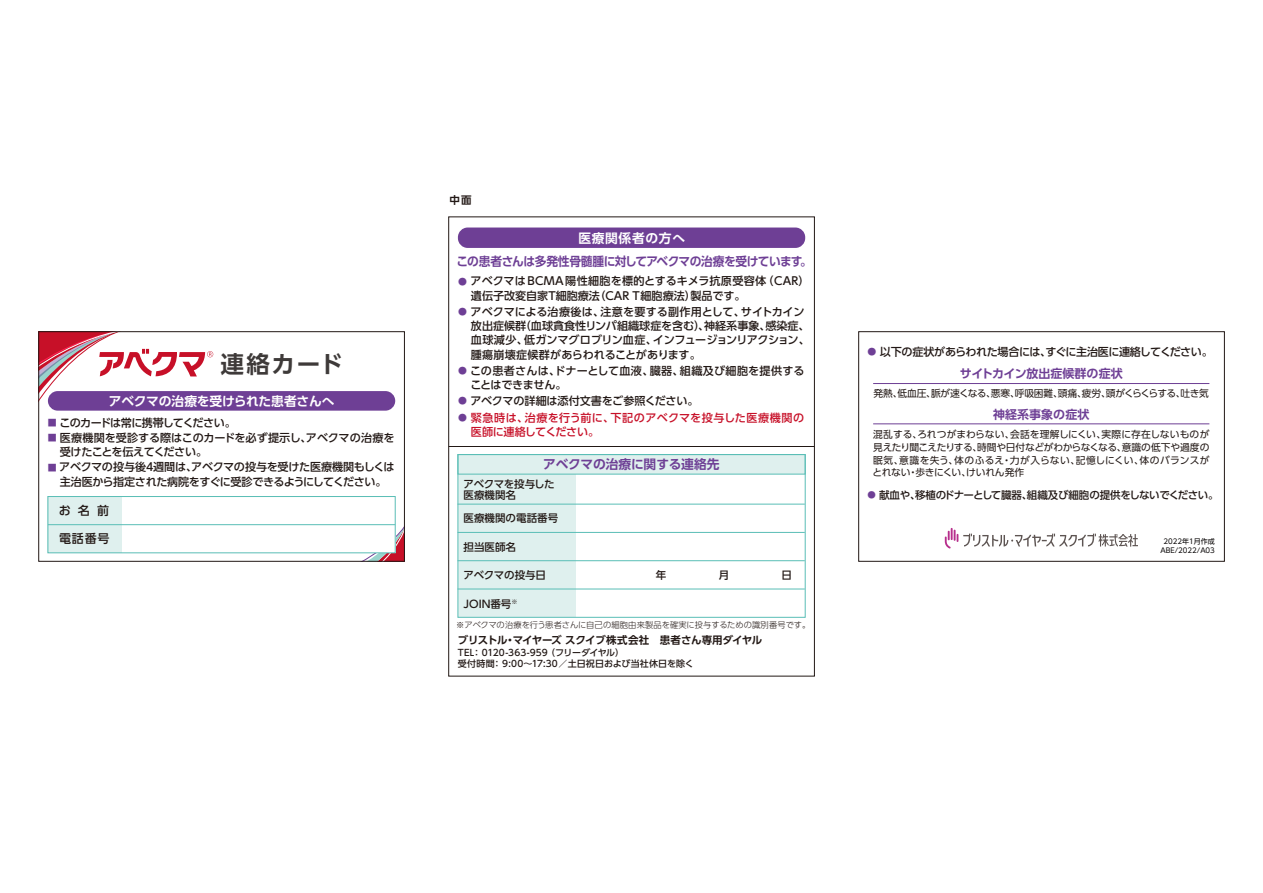
<style>
.page{position:relative;width:1263px;height:893px;background:#fff}
.page>*{position:absolute;margin:0;border:0;box-sizing:border-box;transform-origin:0 0}
.t1{font:700 23.55px "UD Shin Go Pro De";letter-spacing:.07em;color:#3e3a39}
.t2{font:700 12.75px "UD Shin Go Pro De";letter-spacing:-.005em;color:#fff}
.t3{font:700 12.75px "UD Shin Go Pro De";letter-spacing:-.005em;color:#6e3f95}
.t4{font:700 12.75px "UD Shin Go Pro De";letter-spacing:.05em;color:#fff}
.t5{font:700 12.3px "UD Shin Go Pro De";letter-spacing:-.04em;color:#6e3f95;scale:.95 1}
.t6{font:700 12px "UD Shin Go Pro De";color:#6e3f95}
.t7{font:500 12px "UD Shin Go Pro";letter-spacing:.07em;color:#221815}
.t8{font:500 11.1px/14.2px "UD Shin Go Pro";letter-spacing:-.015em;color:#221815}
.t9{font:500 11.1px/14.2px "UD Shin Go Pro";letter-spacing:.025em;color:#c71028}
.t10{font:500 11.1px/14.2px "UD Shin Go Pro";letter-spacing:.01em;color:#221815}
.t11{font:500 11.1px "UD Shin Go Pro";letter-spacing:-.045em;color:#221815}
.t12{font:500 11.1px "UD Shin Go Pro";letter-spacing:-.055em;color:#221815}
.t13{font:500 10.5px/11.2px "UD Shin Go Pro";letter-spacing:-.005em;color:#221815}
.t14{font:500 10.5px "UD Shin Go Pro";letter-spacing:-.03em;color:#221815}
.t15{font:700 10.5px "UD Shin Go Pro De";letter-spacing:-.035em;color:#221815}
.t16{font:9.75px/12.8px "UD Shin Go Pro";letter-spacing:-.015em;color:#221815;text-align:justify}
.t17{font:500 9px/10.5px "UD Shin Go Pro";letter-spacing:.005em;color:#221815}
.t18{font:300 8.25px "UD Shin Go Pro";letter-spacing:.005em;color:#221815}
.t19{font:7.05px/8.2px "UD Shin Go Pro";color:#040000;text-align:center}
.s1{font-size:8.85px;color:#6e3f95}
.s2{font-size:8.4px;color:#6e3f95}
</style>
<div class="page">
<svg style="left:335px;top:528px;width:68px;height:32px"></svg>
<div style="left:48px;top:496px;width:347px;height:57px;background:#fff"></div>
<div style="left:48px;top:496px;width:74px;height:57px;background:#dff0ee"></div>
<div style="left:48px;top:496px;width:348px;height:57px;border:1px solid #5abeb6"></div>
<hr style="left:48px;top:524px;width:347px;height:1px;background:#5abeb6">
<div style="left:48px;top:391px;width:347px;height:20px;background:#6e3f95;border-radius:10px"></div>
<div style="left:38px;top:331px;width:367px;height:231px;border:1px solid #221815"></div>
<div style="left:458px;top:228px;width:347px;height:20px;background:#6e3f95;border-radius:10px"></div>
<hr style="left:449px;top:446px;width:365px;height:1px;background:#221815">
<svg style="left:39px;top:332px;width:174px;height:100px"></svg>
<hr style="left:873px;top:383px;width:336px;height:1px;background:#6e3f95">
<hr style="left:873px;top:423px;width:336px;height:1px;background:#6e3f95">
<svg style="left:945px;top:528px;width:193px;height:20px"></svg>
<div style="left:858px;top:331px;width:367px;height:231px;border:1px solid #221815"></div>
<div style="left:458px;top:455px;width:117px;height:162px;background:#dff0ee"></div>
<div style="left:457px;top:454px;width:348px;height:20px;background:#dff0ee"></div>
<hr style="left:457px;top:504px;width:348px;height:1px;background:#5abeb6">
<hr style="left:457px;top:532px;width:348px;height:1px;background:#5abeb6">
<hr style="left:457px;top:560px;width:348px;height:1px;background:#5abeb6">
<hr style="left:457px;top:589px;width:348px;height:1px;background:#5abeb6">
<div style="left:457px;top:454px;width:348px;height:164px;border:1px solid #5abeb6"></div>
<h1 class="t1" style="left:221px;top:345px;width:124px">連絡カード</h1>
<p class="t2" style="left:109px;top:391px;width:227px">アベクマの治療を受けられた患者さんへ</p>
<p class="t12" style="left:48px;top:414px;width:190px"><span class="s1">■</span> このカードは常に携帯してください。</p>
<p class="t8" style="left:60px;top:430px;width:336px;text-indent:-12px"><span class="s1">■</span> 医療機関を受診する際はこのカードを必ず提示し、アベクマの治療を受けたことを伝えてください。</p>
<p class="t8" style="left:48px;top:460px;width:348px;text-align:center"><span class="s1">■</span> アベクマの投与後4週間は、アベクマの投与を受けた医療機関もしくは主治医から指定された病院をすぐに受診できるようにしてください。</p>
<p class="t7" style="left:59px;top:501px;width:52px">お名前</p>
<p class="t7" style="left:59px;top:529px;width:52px">電話番号</p>
<p class="t15" style="left:450px;top:191px;width:24px">中面</p>
<p class="t4" style="left:578px;top:228px;width:108px">医療関係者の方へ</p>
<p class="t5" style="left:457px;top:251px;width:375px">この患者さんは多発性骨髄腫に対してアベクマの治療を受けています。</p>
<p class="t8" style="left:471px;top:274px;width:340px;text-indent:-13px"><span class="s1">●</span> アベクマはBCMA陽性細胞を標的とするキメラ抗原受容体（CAR）遺伝子改変自家T細胞療法（CAR T細胞療法）製品です。</p>
<p class="t8" style="left:471px;top:304px;width:340px;text-indent:-13px"><span class="s1">●</span> アベクマによる治療後は、注意を要する副作用として、サイトカイン放出症候群（血球貪食性リンパ組織球症を含む）、神経系事象、感染症、血球減少、低ガンマグロブリン血症、インフュージョンリアクション、腫瘍崩壊症候群があらわれることがあります。</p>
<p class="t10" style="left:470px;top:363px;width:336px;text-indent:-12px"><span class="s1">●</span> この患者さんは、ドナーとして血液、臓器、組織及び細胞を提供することはできません。</p>
<p class="t8" style="left:458px;top:394px;width:242px"><span class="s1">●</span> アベクマの詳細は添付文書をご参照ください。</p>
<p class="t9" style="left:471px;top:410px;width:335px;text-indent:-13px"><span class="s1">●</span> 緊急時は、治療を行う前に、下記のアベクマを投与した医療機関の医師に連絡してください。</p>
<p class="t3" style="left:543px;top:454px;width:178px">アベクマの治療に関する連絡先</p>
<p class="t13" style="left:463px;top:478px;width:93px">アベクマを投与した医療機関名</p>
<p class="t13" style="left:464px;top:512px;width:96px">医療機関の電話番号</p>
<p class="t13" style="left:464px;top:541px;width:54px">担当医師名</p>
<p class="t13" style="left:463px;top:569px;width:84px">アベクマの投与日</p>
<p class="t13" style="left:464px;top:598px;width:56px">JOIN番号<sup>※</sup></p>
<p class="t18" style="left:456px;top:618px;width:356px">※アベクマの治療を行う患者さんに自己の細胞由来製品を確実に投与するための識別番号です。</p>
<p class="t15" style="left:458px;top:631px;width:306px">ブリストル・マイヤーズ スクイブ株式会社　患者さん専用ダイヤル</p>
<p class="t17" style="left:458px;top:647px;width:238px">TEL： 0120-363-959 （フリーダイヤル）　<br>受付時間： 9:00～17:30／土日祝日および当社休日を除く</p>
<p class="t11" style="left:868px;top:343px;width:347px"><span class="s1">●</span> 以下の症状があらわれた場合には、すぐに主治医に連絡してください。</p>
<p class="t6" style="left:960px;top:364px;width:164px">サイトカイン放出症候群の症状</p>
<p class="t16" style="left:873px;top:386px;width:337px">発熱、低血圧、脈が速くなる、悪寒、呼吸困難、頭痛、疲労、頭がくらくらする、吐き気</p>
<p class="t6" style="left:993px;top:404px;width:98px">神経系事象の症状</p>
<p class="t16" style="left:872px;top:428px;width:338px">混乱する、ろれつがまわらない、会話を理解しにくい、実際に存在しないものが見えたり聞こえたりする、時間や日付などがわからなくなる、意識の低下や過度の眠気、意識を失う、体のふるえ・力が入らない、記憶しにくい、体のバランスがとれない・歩きにくい、けいれん発作</p>
<p class="t14" style="left:868px;top:487px;width:353px"><span class="s2">●</span> 献血や、移植のドナーとして臓器、組織及び細胞の提供をしないでください。</p>
<p class="t19" style="left:1160px;top:537px;width:56px">2022年1月作成<br>ABE/2022/A03</p>
</div>
